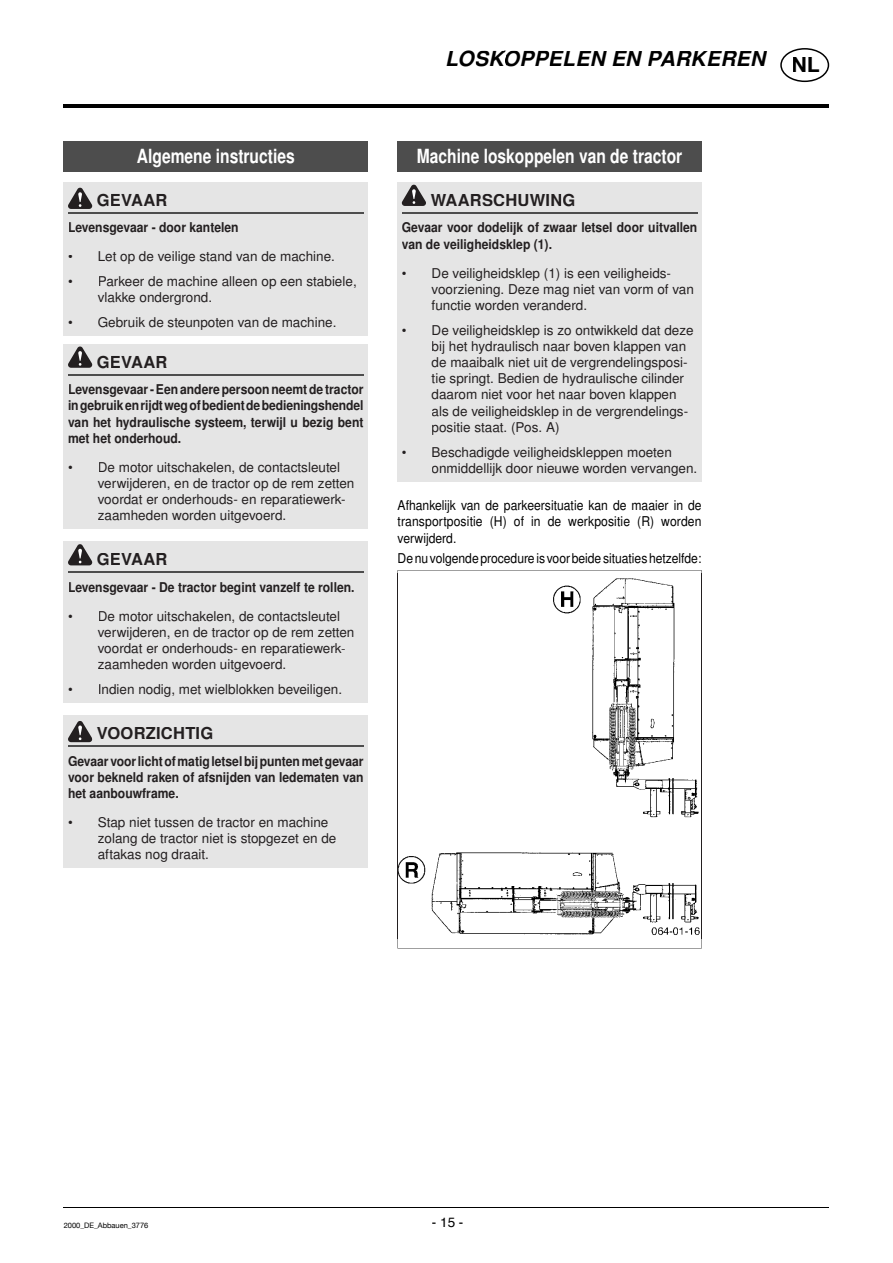
<style>
.page{position:relative;width:893px;height:1263px;background:#fff}
.page>*{position:absolute;margin:0;border:0;box-sizing:border-box;transform-origin:0 0}
.t1{font:italic 700 21px "Nimbus Sans LOT";letter-spacing:.015em;color:#000}
.t2{font:700 21px "Helvetica Neue";color:#000}
.t3{font:700 19.5px "Nimbus Sans LOT";color:#fff;scale:.8 1}
.t4{font:700 16.5px "Nimbus Sans LOT";letter-spacing:.015em;color:#231f20}
.t5{font:13.5px/16.2px "Nimbus Sans LOT";color:#231f20}
.t6{font:700 13.5px/16.2px "Nimbus Sans LOT";color:#231f20;text-align:justify;scale:.9 1}
.t7{font:13.5px/16.2px "Nimbus Sans LOT";color:#000;text-align:justify;scale:.9 1}
.t8{font:13.5px "Helvetica";color:#000}
.t9{font:7.5px "Helvetica Neue";color:#000}
</style>
<div class="page">
<hr style="left:64px;top:105px;width:765px;height:3px;background:#000">
<hr style="left:64px;top:1207px;width:765px;height:1px;background:#000">
<svg style="left:780px;top:48px;width:49px;height:34px"></svg>
<div style="left:64px;top:142px;width:304px;height:30px;background:#4d4d4d"></div>
<div style="left:64px;top:182px;width:304px;height:153px;background:#e5e5e5"></div>
<hr style="left:68px;top:212px;width:296px;height:1px;background:#4d4d4d">
<svg style="left:68px;top:188px;width:24px;height:21px"></svg>
<div style="left:64px;top:344px;width:304px;height:185px;background:#e5e5e5"></div>
<hr style="left:68px;top:374px;width:296px;height:1px;background:#4d4d4d">
<svg style="left:68px;top:346px;width:24px;height:22px"></svg>
<div style="left:64px;top:542px;width:304px;height:161px;background:#e5e5e5"></div>
<hr style="left:68px;top:571px;width:296px;height:2px;background:#4d4d4d">
<svg style="left:68px;top:544px;width:24px;height:21px"></svg>
<div style="left:64px;top:715px;width:304px;height:153px;background:#e5e5e5"></div>
<hr style="left:68px;top:745px;width:296px;height:2px;background:#4d4d4d">
<svg style="left:68px;top:721px;width:25px;height:21px"></svg>
<div style="left:398px;top:142px;width:304px;height:30px;background:#4d4d4d"></div>
<div style="left:398px;top:182px;width:304px;height:299px;background:#e5e5e5"></div>
<hr style="left:402px;top:212px;width:295px;height:1px;background:#4d4d4d">
<svg style="left:402px;top:185px;width:24px;height:21px"></svg>
<svg style="left:398px;top:570px;width:304px;height:378px"></svg>
<h2 class="t3" style="left:137px;top:145px;width:199px">Algemene instructies</h2>
<p class="t4" style="left:97px;top:190px;width:72px">gEVAAR</p>
<p class="t6" style="left:68px;top:220px;width:191px">levensgevaar - door kantelen</p>
<p class="t5" style="left:68px;top:249px;width:268px">• Let op de veilige stand van de machine.</p>
<p class="t5" style="left:98px;top:274px;width:260px;text-indent:-30px">• Parkeer de machine alleen op een stabiele, vlakke ondergrond.</p>
<p class="t5" style="left:68px;top:314px;width:270px">• Gebruik de steunpoten van de machine.</p>
<p class="t4" style="left:97px;top:352px;width:72px">gEVAAR</p>
<p class="t6" style="left:68px;top:382px;width:330px">levensgevaar - Een andere persoon neemt de tractor in gebruik en rijdt weg of bedient de bedieningshendel van het hydraulische systeem, terwijl u bezig bent met het onderhoud.</p>
<p class="t5" style="left:98px;top:459px;width:258px;text-indent:-30px">• De motor uitschakelen, de contactsleutel verwijderen, en de tractor op de rem zetten voordat er onderhouds- en reparatiewerk&shy;zaamheden worden uitgevoerd.</p>
<p class="t4" style="left:97px;top:550px;width:72px">gEVAAR</p>
<p class="t6" style="left:68px;top:580px;width:320px">levensgevaar - De tractor begint vanzelf te rollen.</p>
<p class="t5" style="left:98px;top:608px;width:258px;text-indent:-30px">• De motor uitschakelen, de contactsleutel verwijderen, en de tractor op de rem zetten voordat er onderhouds- en reparatiewerk&shy;zaamheden worden uitgevoerd.</p>
<p class="t5" style="left:68px;top:682px;width:276px">• Indien nodig, met wielblokken beveiligen.</p>
<p class="t4" style="left:97px;top:723px;width:118px">VOORZICHTIg</p>
<p class="t6" style="left:68px;top:753px;width:330px">gevaar voor licht of matig letsel bij punten met gevaar voor bekneld raken of afsnijden van ledematen van het aanbouwframe.</p>
<p class="t5" style="left:98px;top:814px;width:240px;text-indent:-30px">• Stap niet tussen de tractor en machine zolang de tractor niet is stopgezet en de aftakas nog draait.</p>
<h1 class="t1" style="left:445px;top:46px;width:322px">LOSKOPPELEN EN PARKEREN</h1>
<h1 class="t2" style="left:792px;top:52px;width:30px">NL</h1>
<h2 class="t3" style="left:417px;top:145px;width:333px">Machine loskoppelen van de tractor</h2>
<p class="t4" style="left:431px;top:190px;width:146px">WAARSCHUWINg</p>
<p class="t6" style="left:402px;top:220px;width:330px">gevaar voor dodelijk of zwaar letsel door uitvallen van de veiligheidsklep (1).</p>
<p class="t5" style="left:432px;top:265px;width:264px;text-indent:-30px">• De veiligheidsklep (1) is een veiligheids&shy;voorziening. Deze mag niet van vorm of van functie worden veranderd.</p>
<p class="t5" style="left:432px;top:322px;width:264px;text-indent:-30px">• De veiligheidsklep is zo ontwikkeld dat deze bij het hydraulisch naar boven klappen van de maaibalk niet uit de vergrendelingsposi&shy;tie springt. Bedien de hydraulische cilinder daarom niet voor het naar boven klappen als de veiligheidsklep in de vergrendelings&shy;positie staat. (Pos. A)</p>
<p class="t5" style="left:432px;top:444px;width:267px;text-indent:-30px">• Beschadigde veiligheidskleppen moeten onmiddellijk door nieuwe worden vervangen.</p>
<p class="t7" style="left:398px;top:498px;width:339px">Afhankelijk van de parkeersituatie kan de maaier in de transportpositie (H) of in de werkpositie (R) worden verwijderd.</p>
<p class="t7" style="left:398px;top:551px;width:339px">De nu volgende procedure is voor beide situaties hetzelfde:</p>
<p class="t9" style="left:64px;top:1220px;width:86px">2000_DE_Abbauen_3776</p>
<p class="t8" style="left:432px;top:1213px;width:33px">- 15 -</p>
</div>
